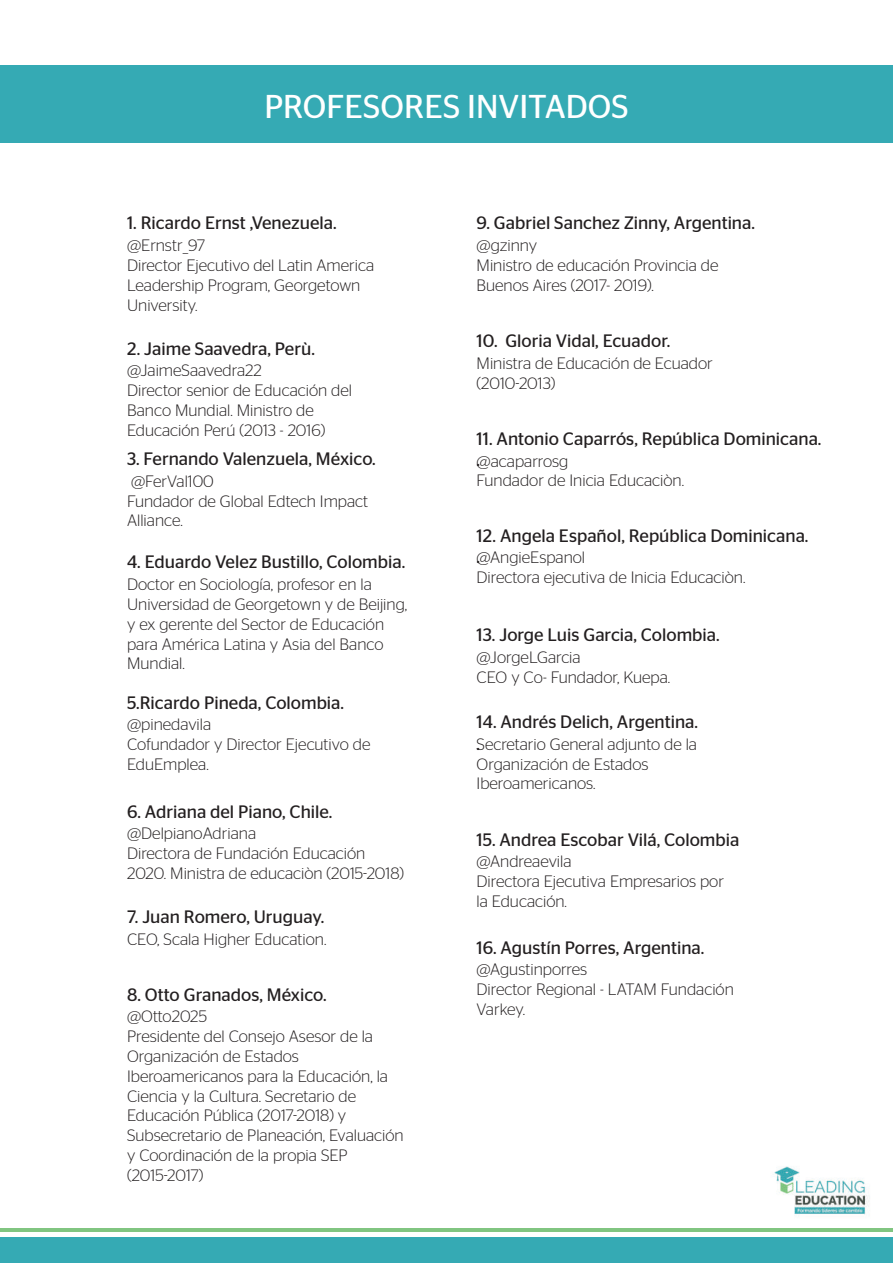
<style>
.page{position:relative;width:893px;height:1263px;background:#fff}
.page>*{position:absolute;margin:0;border:0;box-sizing:border-box;transform-origin:0 0}
.t1{font:33px "Stag Sans";color:#fff}
.t2{font:18px "Stag Sans";color:#231f20}
.t3{font:300 16.5px/19.8px "Stag Sans";color:#231f20}
.s1{font-weight:400;font-size:18px}
</style>
<div class="page">
<div style="left:0;top:66px;width:893px;height:77px;background:#35aab4"></div>
<img style="left:773px;top:1166px;width:97px;height:49px">
<hr style="left:0;top:1228px;width:893px;height:4px;background:#81c581">
<div style="left:0;top:1237px;width:893px;height:26px;background:#35aab4"></div>
<h1 class="t1" style="left:264px;top:88px;width:366px">PROFESORES INVITADOS</h1>
<p class="t2" style="left:127px;top:213px;width:211px">1. Ricardo Ernst ,Venezuela.</p>
<p class="t3" style="left:127px;top:235px;width:249px">@Ernstr_97<br>Director Ejecutivo del Latin America<br>Leadership Program, Georgetown<br>University.</p>
<p class="t2" style="left:127px;top:338px;width:189px">2. Jaime Saavedra, Perù.</p>
<p class="t3" style="left:127px;top:360px;width:226px">@JaimeSaavedra22<br>Director senior de Educación del<br>Banco Mundial. Ministro de<br>Educación Perú (2013 - 2016)</p>
<p class="t2" style="left:127px;top:449px;width:250px">3. Fernando Valenzuela, México.</p>
<p class="t3" style="left:127px;top:471px;width:243px">@FerVal100<br>Fundador de Global Edtech Impact<br>Alliance.</p>
<p class="t2" style="left:127px;top:552px;width:280px">4. Eduardo Velez Bustillo, Colombia.</p>
<p class="t3" style="left:127px;top:574px;width:282px">Doctor en Sociología, profesor en la<br>Universidad de Georgetown y de Beijing, y ex gerente del Sector de Educación para América Latina y Asia del Banco<br>Mundial.</p>
<p class="t2" style="left:127px;top:692px;width:219px">5.Ricardo Pineda, Colombia.</p>
<p class="t3" style="left:127px;top:714px;width:245px">@pinedavila<br>Cofundador y Director Ejecutivo de<br>EduEmplea.</p>
<p class="t2" style="left:127px;top:801px;width:207px">6. Adriana del Piano, Chile.</p>
<p class="t3" style="left:127px;top:823px;width:278px">@DelpianoAdriana<br>Directora de Fundación Educación<br>2020. Ministra de educaciòn (2015-2018)</p>
<p class="t2" style="left:127px;top:907px;width:199px">7. Juan Romero, Uruguay.</p>
<p class="t3" style="left:127px;top:929px;width:201px">CEO, Scala Higher Education.</p>
<p class="t2" style="left:127px;top:984px;width:201px">8. Otto Granados, México.</p>
<p class="t3" style="left:127px;top:1006px;width:278px">@Otto2025<br>Presidente del Consejo Asesor de la<br>Organización de Estados<br>Iberoamericanos para la Educación, la<br>Ciencia y la Cultura. Secretario de<br>Educación Pública (2017-2018) y<br>Subsecretario de Planeación, Evaluación y Coordinación de la propia SEP (2015-2017)</p>
<p class="t2" style="left:477px;top:213px;width:280px">9. Gabriel Sanchez Zinny, Argentina.</p>
<p class="t3" style="left:477px;top:235px;width:243px">@gzinny<br>Ministro de educación Provincia de<br>Buenos Aires (2017- 2019).</p>
<p class="t2" style="left:477px;top:331px;width:195px">10. Gloria Vidal, Ecuador.</p>
<p class="t3" style="left:477px;top:353px;width:238px">Ministra de Educación de Ecuador (2010-2013)</p>
<p class="t2" style="left:477px;top:428px;width:346px">11. Antonio Caparrós, República Dominicana.</p>
<p class="t3" style="left:477px;top:451px;width:209px"><span class="s1">.</span>@acaparrosg<br>Fundador de Inicia Educaciòn.</p>
<p class="t2" style="left:477px;top:525px;width:333px">12. Angela Español, República Dominicana.</p>
<p class="t3" style="left:477px;top:548px;width:270px"><span class="s1">.</span>@AngieEspanol<br>Directora ejecutiva de Inicia Educaciòn.</p>
<p class="t2" style="left:477px;top:625px;width:245px">13. Jorge Luis Garcia, Colombia.</p>
<p class="t3" style="left:477px;top:647px;width:195px">@JorgeLGarcia<br>CEO y Co- Fundador, Kuepa.</p>
<p class="t2" style="left:477px;top:712px;width:223px">14. Andrés Delich, Argentina.</p>
<p class="t3" style="left:477px;top:734px;width:222px"><span class="s1">.</span>Secretario General adjunto de la<br>Organización de Estados<br>Iberoamericanos.</p>
<p class="t2" style="left:477px;top:829px;width:264px">15. Andrea Escobar Vilá, Colombia</p>
<p class="t3" style="left:477px;top:851px;width:249px">@Andreaevila<br>Directora Ejecutiva Empresarios por la Educación.</p>
<p class="t2" style="left:477px;top:937px;width:229px">16. Agustín Porres, Argentina.</p>
<p class="t3" style="left:477px;top:959px;width:259px">@Agustinporres<br>Director Regional - LATAM Fundación<br>Varkey.</p>
</div>
